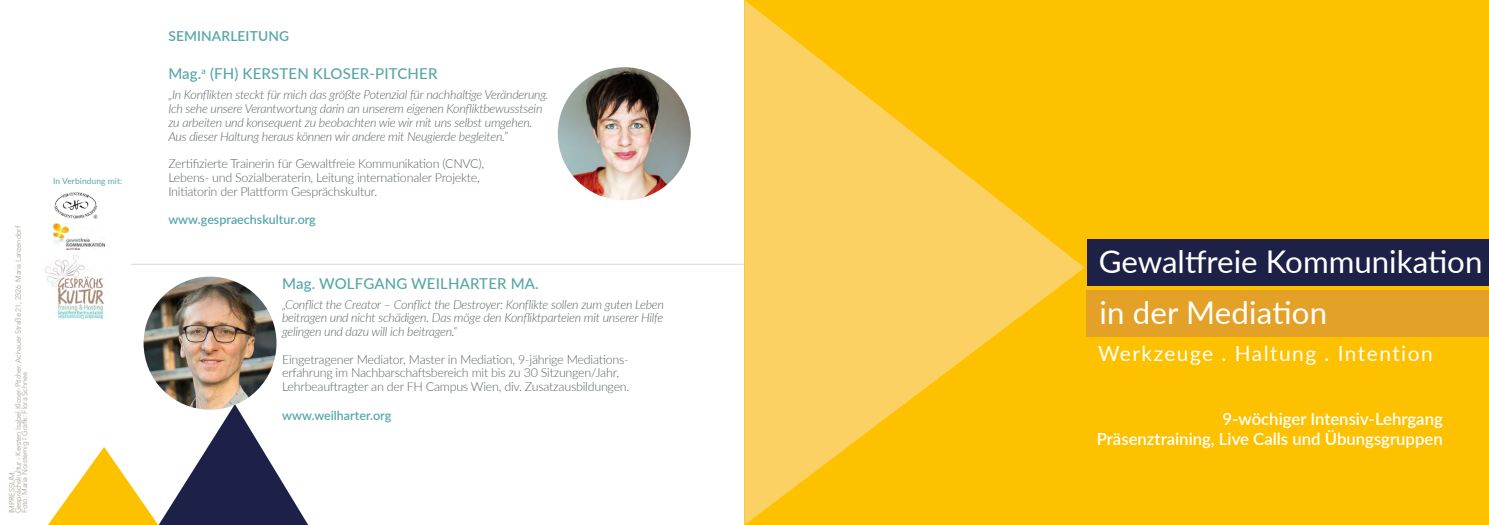
<style>
.page{position:relative;width:1489px;height:525px;background:#fff}
.page>*{position:absolute;margin:0;border:0;box-sizing:border-box;transform-origin:0 0}
.t1{font:31.25px "Lato";color:#fff}
.t2{font:20.88px "Lato";letter-spacing:.07em;color:#fff}
.t3{font:600 16.75px/20.1px "Lato";color:#fff;text-align:right}
.t4{font:500 15px "Lato";letter-spacing:.01em;color:#58a6a6}
.t5{font:600 13.75px "Lato";letter-spacing:.01em;color:#58a6a6}
.t6{font:italic 300 12.5px/13.8px "Lato";letter-spacing:-.02em;color:#5a6362}
.t7{font:300 12.5px/13.8px "Lato";letter-spacing:-.02em;color:#5a6362}
.t8{font:600 12.5px "Lato";color:#58a6a6}
.t9{font:8.5px "Lato";letter-spacing:.01em;color:#58a6a6}
.t10{font:300 7.5px/6.2px "Avenir";letter-spacing:-.02em;color:#a69f92}
</style>
<div class="page">
<img style="left:54px;top:192px;width:44px;height:26px">
<img style="left:54px;top:223px;width:50px;height:26px">
<img style="left:557px;top:67px;width:133px;height:133px;border-radius:66px">
<div style="left:744px;top:0;width:744px;height:524px;background:#fdc100"></div>
<svg style="left:744px;top:0;width:340px;height:524px"></svg>
<div style="left:1087px;top:239px;width:401px;height:46px;background:#1d2147"></div>
<div style="left:1086px;top:290px;width:402px;height:46px;background:#e3a127"></div>
<img style="left:46px;top:254px;width:58px;height:64px">
<svg style="left:48px;top:404px;width:260px;height:120px"></svg>
<img style="left:144px;top:276px;width:132px;height:133px;border-radius:66px">
<hr style="left:131px;top:264px;width:613px;height:1px;background:#86856d">
<p class="t10" style="left:9px;top:513px;width:289px;rotate:-90deg">IMPRESSUM:<br>Gesprächskultur - Kersten Isabel Kloser-Pitcher, Achauer Straße 21, 2326 Maria Lanzendorf<br>Foto: Maria Noisternig I Grafik: Flora Schnee</p>
<p class="t9" style="left:53px;top:175px;width:71px">In Verbindung mit:</p>
<p class="t5" style="left:168px;top:26px;width:122px">SEMINARLEITUNG</p>
<p class="t4" style="left:168px;top:63px;width:270px">Mag.<sup>a</sup> (FH) KERSTEN KLOSER-PITCHER</p>
<p class="t6" style="left:168px;top:87px;width:382px">„In Konflikten steckt für mich das größte Potenzial für nachhaltige Veränderung.<br>Ich sehe unsere Verantwortung darin an unserem eigenen Konfliktbewusstsein zu arbeiten und konsequent zu beobachten wie wir mit uns selbst umgehen.<br>Aus dieser Haltung heraus können wir andere mit Neugierde begleiten.”</p>
<p class="t7" style="left:168px;top:156px;width:317px">Zertifizierte Trainerin für Gewaltfreie Kommunikation (CNVC),<br>Lebens- und Sozialberaterin, Leitung internationaler Projekte,<br>Initiatorin der Plattform Gesprächskultur.</p>
<p class="t8" style="left:168px;top:211px;width:149px">www.gespraechskultur.org</p>
<p class="t4" style="left:282px;top:272px;width:258px">Mag. WOLFGANG WEILHARTER MA.</p>
<p class="t6" style="left:282px;top:296px;width:383px;text-align:justify">„Conflict the Creator – Conflict the Destroyer: Konflikte sollen zum guten Leben beitragen und nicht schädigen. Das möge den Konfliktparteien mit unserer Hilfe gelingen und dazu will ich beitragen.“</p>
<p class="t7" style="left:282px;top:351px;width:349px">Eingetragener Mediator, Master in Mediation, 9-jährige Mediations&shy;erfahrung im Nachbarschaftsbereich mit bis zu 30 Sitzungen/Jahr,<br>Lehrbeauftragter an der FH Campus Wien, div. Zusatzausbildungen.</p>
<p class="t8" style="left:282px;top:406px;width:111px">www.weilharter.org</p>
<h1 class="t1" style="left:1098px;top:239px;width:385px">Gewaltfreie Kommunikation</h1>
<h1 class="t1" style="left:1099px;top:290px;width:229px">in der Mediation</h1>
<h2 class="t2" style="left:1097px;top:338px;width:336px">Werkzeuge . Haltung . Intention</h2>
<h3 class="t3" style="left:1096px;top:408px;width:347px">9-wöchiger Intensiv-Lehrgang<br>Präsenztraining, Live Calls und Übungsgruppen</h3>
</div>
